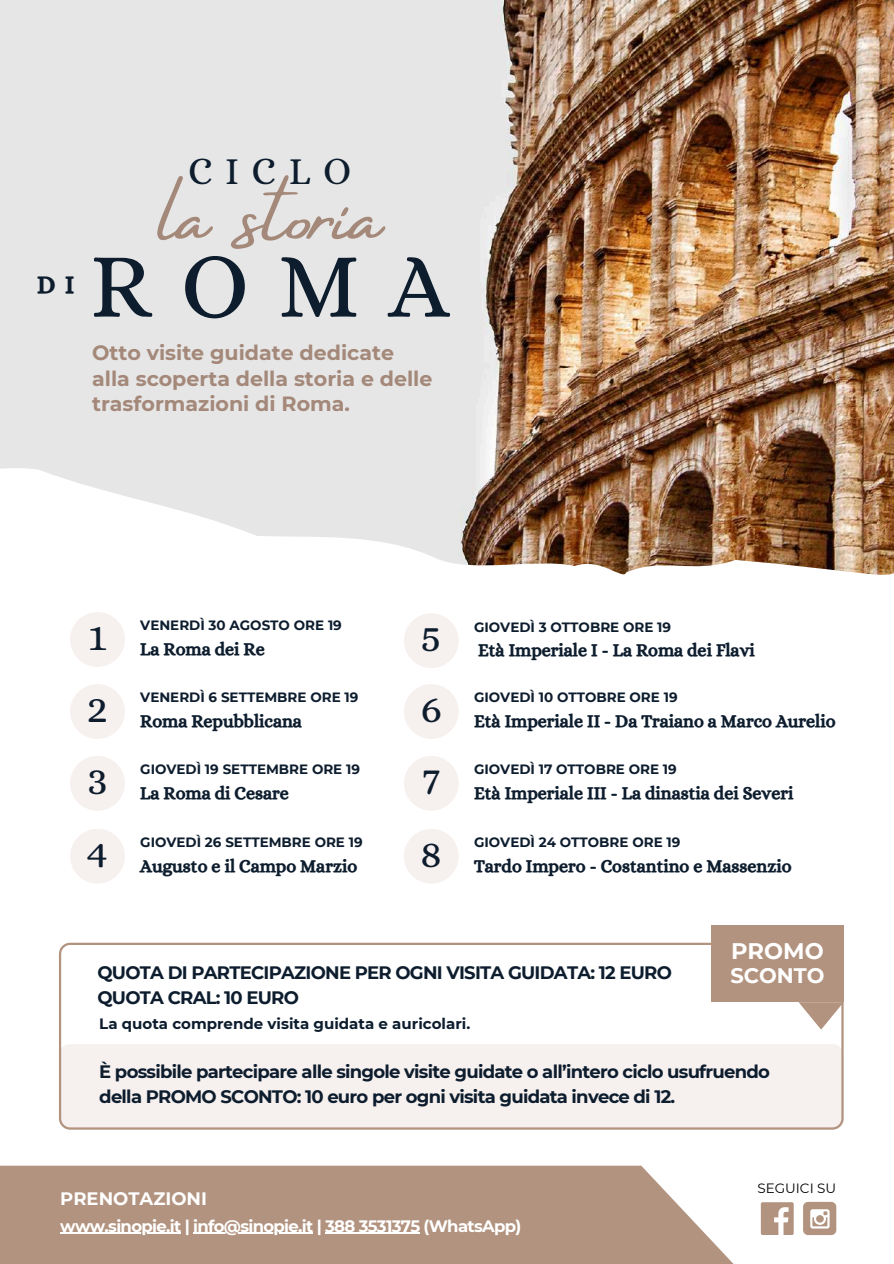
<style>
.page{position:relative;width:894px;height:1264px;background:#fff}
.page>*{position:absolute;margin:0;border:0;box-sizing:border-box;transform-origin:0 0}
.t1{font:93px "Alice";color:#0d1d2e}
.t2{font:91.65px "Amsterdam Four";color:#a48879}
.t3{font:42.75px "Alice";color:#0d1d2e}
.t4{font:38.4px "Alice";letter-spacing:.325em;color:#0d1d2e}
.t5{font:25.2px "CA Generated";color:#0d1d2e}
.t6{font:700 22.5px "Montserrat";color:#fff}
.t7{font:700 21px "Montserrat";color:#fff}
.t8{font:700 20.55px/25.3px "Montserrat";color:#a48879}
.t9{font:18px "CA Generated";color:#0d1d2e}
.t10{font:700 18px/24.8px "Montserrat";letter-spacing:-.04em;color:#0d1d2e}
.t11{font:700 18px "Montserrat";color:#fff}
.t12{font:700 16.5px "Montserrat";letter-spacing:-.04em;color:#fff}
.t13{font:700 15px "Montserrat";color:#0d1d2e}
.t14{font:700 13.5px "Montserrat";color:#0d1d2e}
.t15{font:13.5px "Montserrat";color:#000}
</style>
<div class="page">
<img style="left:0;top:0;width:893px;height:575px">
<div style="left:70px;top:612px;width:55px;height:55px;background:#f6f0ee;border-radius:50%"></div>
<div style="left:70px;top:684px;width:55px;height:55px;background:#f6f0ee;border-radius:50%"></div>
<div style="left:70px;top:756px;width:55px;height:54px;background:#f6f0ee;border-radius:50%"></div>
<div style="left:70px;top:828px;width:55px;height:55px;background:#f6f0ee;border-radius:50%"></div>
<div style="left:404px;top:613px;width:54px;height:55px;background:#f6f0ee;border-radius:50%"></div>
<div style="left:404px;top:684px;width:54px;height:55px;background:#f6f0ee;border-radius:50%"></div>
<div style="left:404px;top:756px;width:54px;height:54px;background:#f6f0ee;border-radius:50%"></div>
<div style="left:404px;top:828px;width:54px;height:55px;background:#f6f0ee;border-radius:50%"></div>
<svg style="left:59px;top:942px;width:784px;height:187px"></svg>
<div style="left:711px;top:925px;width:132px;height:77px;background:#b2937f"></div>
<svg style="left:798px;top:1002px;width:45px;height:27px"></svg>
<div style="left:0;top:1165px;width:764px;height:98px;background:#b2937f"></div>
<div style="left:760px;top:1202px;width:33px;height:32px;background:#b2937f;border-radius:2px"></div>
<svg style="left:774px;top:1207px;width:14px;height:27px"></svg>
<div style="left:802px;top:1201px;width:34px;height:33px;background:#b2937f;border-radius:5px"></div>
<svg style="left:810px;top:1209px;width:19px;height:19px"></svg>
<hr style="left:60px;top:1232px;width:121px;height:1px;background:#fff">
<hr style="left:193px;top:1232px;width:120px;height:1px;background:#fff">
<hr style="left:325px;top:1232px;width:94px;height:1px;background:#fff">
<h3 class="t5" style="left:37px;top:270px;width:39px">D I</h3>
<h3 class="t4" style="left:188px;top:149px;width:165px">CICLO</h3>
<h2 class="t2" style="left:157px;top:164px;width:226px">la storia</h2>
<h1 class="t1" style="left:90px;top:232px;width:361px">ROMA</h1>
<p class="t8" style="left:92px;top:340px;width:342px">Otto visite guidate dedicate alla scoperta della storia e delle trasformazioni di Roma.</p>
<h3 class="t3" style="left:88px;top:611px;width:20px">1</h3>
<p class="t14" style="left:140px;top:617px;width:203px">VENERDÌ 30 AGOSTO ORE 19</p>
<p class="t9" style="left:140px;top:638px;width:126px">La Roma dei Re</p>
<h3 class="t3" style="left:421px;top:612px;width:22px">5</h3>
<p class="t14" style="left:474px;top:618px;width:198px">GIOVEDÌ 3 OTTOBRE ORE 19</p>
<p class="t9" style="left:478px;top:640px;width:278px">Età Imperiale I - La Roma dei Flavi</p>
<h3 class="t3" style="left:87px;top:683px;width:23px">2</h3>
<p class="t14" style="left:140px;top:689px;width:219px">VENERDÌ 6 SETTEMBRE ORE 19</p>
<p class="t9" style="left:140px;top:710px;width:163px">Roma Repubblicana</p>
<h3 class="t3" style="left:420px;top:683px;width:23px">6</h3>
<p class="t14" style="left:474px;top:689px;width:205px">GIOVEDÌ 10 OTTOBRE ORE 19</p>
<p class="t9" style="left:474px;top:710px;width:363px">Età Imperiale II - Da Traiano a Marco Aurelio</p>
<h3 class="t3" style="left:87px;top:755px;width:22px">3</h3>
<p class="t14" style="left:140px;top:761px;width:221px">GIOVEDÌ 19 SETTEMBRE ORE 19</p>
<p class="t9" style="left:140px;top:782px;width:150px">La Roma di Cesare</p>
<h3 class="t3" style="left:422px;top:755px;width:20px">7</h3>
<p class="t14" style="left:474px;top:761px;width:204px">GIOVEDÌ 17 OTTOBRE ORE 19</p>
<p class="t9" style="left:474px;top:782px;width:321px">Età Imperiale III - La dinastia dei Severi</p>
<h3 class="t3" style="left:87px;top:828px;width:23px">4</h3>
<p class="t14" style="left:140px;top:834px;width:224px">GIOVEDÌ 26 SETTEMBRE ORE 19</p>
<p class="t9" style="left:140px;top:855px;width:218px">Augusto e il Campo Marzio</p>
<h3 class="t3" style="left:420px;top:828px;width:23px">8</h3>
<p class="t14" style="left:474px;top:834px;width:208px">GIOVEDÌ 24 OTTOBRE ORE 19</p>
<p class="t9" style="left:474px;top:855px;width:319px">Tardo Impero - Costantino e Massenzio</p>
<p class="t10" style="left:97px;top:960px;width:575px">QUOTA DI PARTECIPAZIONE PER OGNI VISITA GUIDATA: 12 EURO<br>QUOTA CRAL: 10 EURO</p>
<p class="t13" style="left:99px;top:1014px;width:372px">La quota comprende visita guidata e auricolari.</p>
<p class="t6" style="left:731px;top:937px;width:94px">PROMO</p>
<p class="t7" style="left:730px;top:962px;width:96px">SCONTO</p>
<p class="t10" style="left:99px;top:1059px;width:672px">È possibile partecipare alle singole visite guidate o all’intero ciclo usufruendo della PROMO SCONTO: 10 euro per ogni visita guidata invece di 12.</p>
<p class="t11" style="left:60px;top:1187px;width:148px">PRENOTAZIONI</p>
<p class="t12" style="left:60px;top:1215px;width:462px">www.sinopie.it | info@sinopie.it | 388 3531375 (WhatsApp)</p>
<p class="t15" style="left:757px;top:1179px;width:80px">SEGUICI SU</p>
</div>
